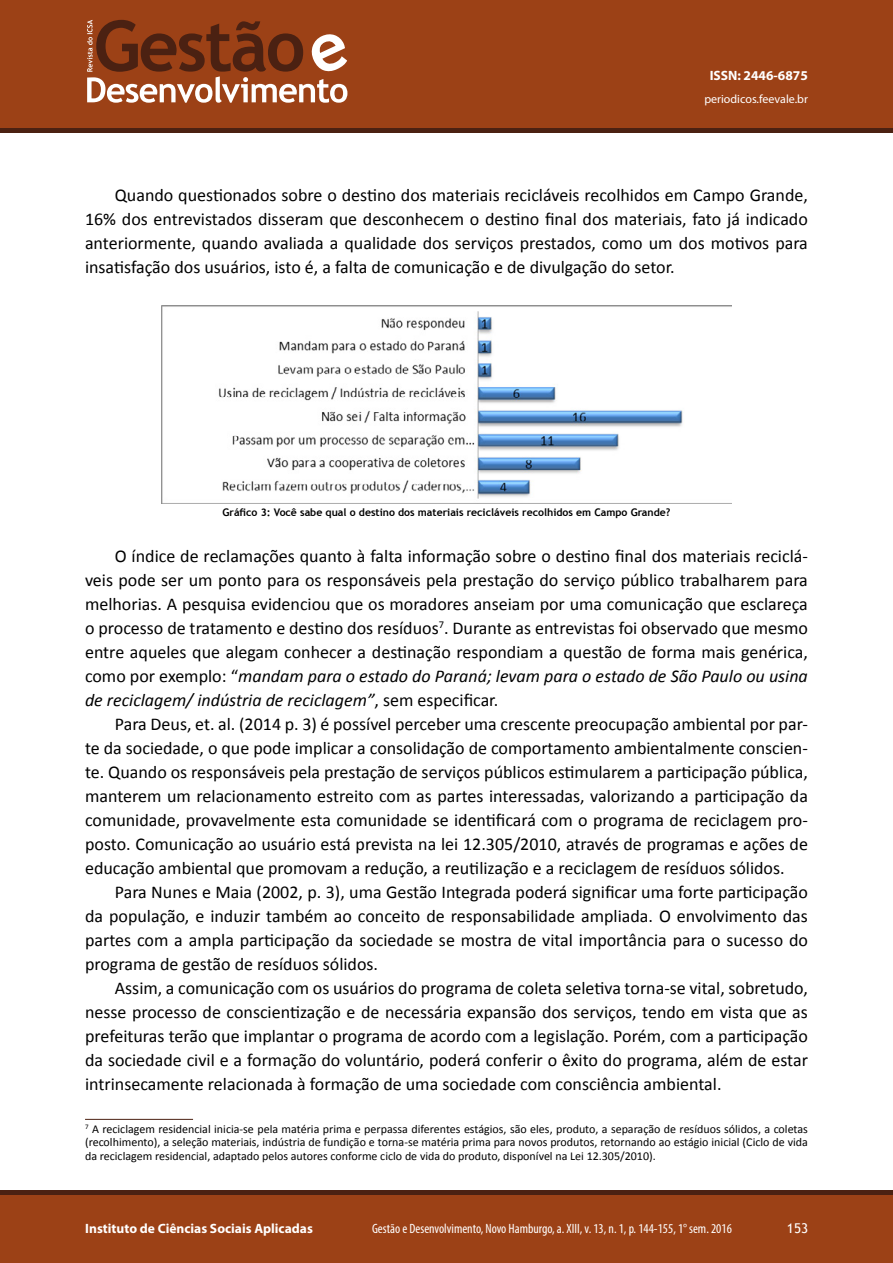
<style>
.page{position:relative;width:893px;height:1263px;background:#fff}
.page>*{position:absolute;margin:0;border:0;box-sizing:border-box;transform-origin:0 0}
.t1{font:18px/24px "Calibri";color:#000;text-align:justify}
.t2{font:condensed 13.5px "Myriad Pro";color:#fff}
.t3{font:700 13.5px "Myriad Pro";color:#fff}
.t4{font:13.5px "Trebuchet MS";color:#fff}
.t5{font:12px/13.5px "Calibri";color:#000;text-align:justify}
.t6{font:12px "Myriad Pro";color:#fff}
.t7{font:700 10.5px "Trebuchet MS";color:#000}
.s1{font-style:italic}
</style>
<div class="page">
<div style="left:0;top:0;width:893px;height:129px;background:#9c4116"></div>
<svg style="left:87px;top:20px;width:260px;height:83px"></svg>
<div style="left:0;top:1193px;width:893px;height:70px;background:#9c4116"></div>
<div style="left:0;top:1190px;width:893px;height:5px;background:#4b2112"></div>
<hr style="left:0;top:129px;width:893px;height:4px;background:#4b2112">
<img style="left:162px;top:306px;width:569px;height:197px">
<hr style="left:85px;top:1119px;width:108px;height:1px;background:#4b2112">
<p class="t3" style="left:710px;top:67px;width:100px">ISSN: 2446-6875</p>
<p class="t6" style="left:704px;top:91px;width:105px">periodicos.feevale.br</p>
<p class="t1" style="left:85px;top:183px;width:724px;text-indent:30px">Quando questionados sobre o destino dos materiais recicláveis recolhidos em Campo Grande, 16% dos entrevistados disseram que desconhecem o destino final dos materiais, fato já indicado anteriormente, quando avaliada a qualidade dos serviços prestados, como um dos motivos para insatisfação dos usuários, isto é, a falta de comunicação e de divulgação do setor.</p>
<p class="t7" style="left:223px;top:506px;width:449px">Gráfico 3: Você sabe qual o destino dos materiais recicláveis recolhidos em Campo Grande?</p>
<p class="t1" style="left:85px;top:544px;width:724px;text-indent:30px">O índice de reclamações quanto à falta informação sobre o destino final dos materiais reciclá&shy;veis pode ser um ponto para os responsáveis pela prestação do serviço público trabalharem para melhorias. A pesquisa evidenciou que os moradores anseiam por uma comunicação que esclareça o processo de tratamento e destino dos resíduos<sup>7</sup>. Durante as entrevistas foi observado que mesmo entre aqueles que alegam conhecer a destinação respondiam a questão de forma mais genérica, como por exemplo: “<span class="s1">mandam para o estado do Paraná; levam para o estado de São Paulo ou usina de reciclagem/ indústria de reciclagem”</span>, sem especificar.</p>
<p class="t1" style="left:85px;top:712px;width:724px;text-indent:30px">Para Deus, et. al. (2014 p. 3) é possível perceber uma crescente preocupação ambiental por par&shy;te da sociedade, o que pode implicar a consolidação de comportamento ambientalmente conscien&shy;te. Quando os responsáveis pela prestação de serviços públicos estimularem a participação pública, manterem um relacionamento estreito com as partes interessadas, valorizando a participação da comunidade, provavelmente esta comunidade se identificará com o programa de reciclagem pro&shy;posto. Comunicação ao usuário está prevista na lei 12.305/2010, através de programas e ações de educação ambiental que promovam a redução, a reutilização e a reciclagem de resíduos sólidos.</p>
<p class="t1" style="left:85px;top:880px;width:724px;text-indent:30px">Para Nunes e Maia (2002, p. 3), uma Gestão Integrada poderá significar uma forte participação da população, e induzir também ao conceito de responsabilidade ampliada. O envolvimento das partes com a ampla participação da sociedade se mostra de vital importância para o sucesso do programa de gestão de resíduos sólidos.</p>
<p class="t1" style="left:85px;top:976px;width:724px;text-indent:30px">Assim, a comunicação com os usuários do programa de coleta seletiva torna-se vital, sobretudo, nesse processo de conscientização e de necessária expansão dos serviços, tendo em vista que as prefeituras terão que implantar o programa de acordo com a legislação. Porém, com a participação da sociedade civil e a formação do voluntário, poderá conferir o êxito do programa, além de estar intrinsecamente relacionada à formação de uma sociedade com consciência ambiental.</p>
<p class="t5" style="left:85px;top:1122px;width:724px"><sup>7</sup> A reciclagem residencial inicia-se pela matéria prima e perpassa diferentes estágios, são eles, produto, a separação de resíduos sólidos, a coletas (recolhimento), a seleção materiais, indústria de fundição e torna-se matéria prima para novos produtos, retornando ao estágio inicial (Ciclo de vida da reciclagem residencial, adaptado pelos autores conforme ciclo de vida do produto, disponível na Lei 12.305/2010).</p>
<p class="t3" style="left:85px;top:1220px;width:229px">Instituto de Ciências Sociais Aplicadas</p>
<p class="t2" style="left:372px;top:1220px;width:361px">Gestão e Desenvolvimento, Novo Hamburgo, a. XIII, v. 13, n. 1, p. 144-155, 1° sem. 2016</p>
<p class="t4" style="left:787px;top:1220px;width:23px">153</p>
</div>
